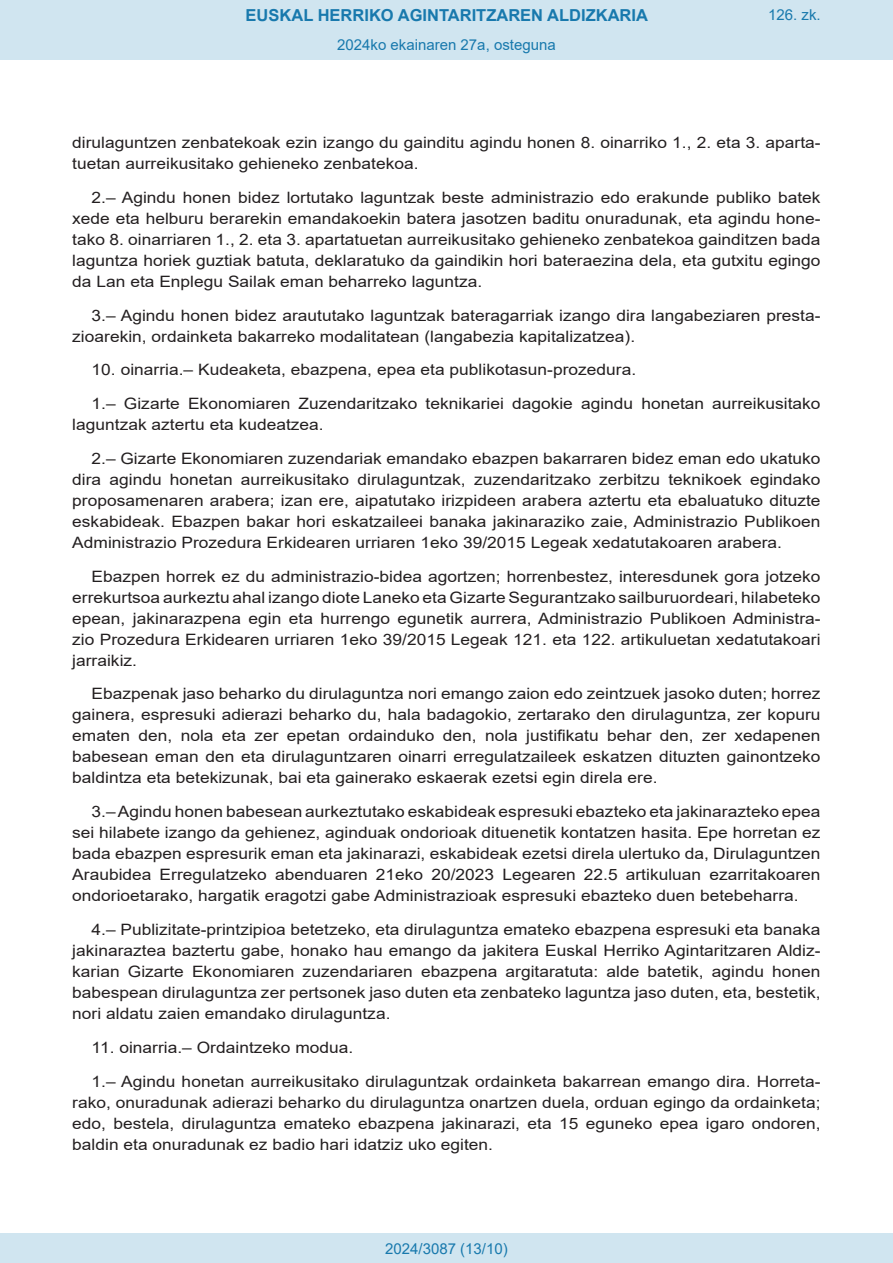
<style>
.page{position:relative;width:893px;height:1263px;background:#fff}
.page>*{position:absolute;margin:0;border:0;box-sizing:border-box;transform-origin:0 0}
.t1{font:700 16.5px "Arial";color:#1879ad}
.BOPVDetalle{font:15.6px/21px "Arial";color:#231f20;text-align:justify;scale:1.11 1}
.Paginacion_Centro{font:15px "Arial";color:#1879ad}
</style>
<div class="page">
<div style="left:0;top:0;width:893px;height:60px;background:#d0e5f0"></div>
<div style="left:0;top:1233px;width:893px;height:30px;background:#d0e5f0"></div>
<p class="t1" style="left:246px;top:3px;width:404px">EUSKAL HERRIKO AGINTARITZAREN ALDIZKARIA</p>
<p class="Paginacion_Centro" style="left:337px;top:35px;width:220px">2024ko ekainaren 27a, osteguna</p>
<p class="Paginacion_Centro" style="left:768px;top:5px;width:54px">126. zk.</p>
<p class="BOPVDetalle" style="left:72px;top:132px;width:676px">dirulaguntzen zenbatekoak ezin izango du gainditu agindu honen 8. oinarriko 1., 2. eta 3. aparta&shy;tuetan aurreikusitako gehieneko zenbatekoa.</p>
<p class="BOPVDetalle" style="left:72px;top:187px;width:676px;text-indent:19px">2.– Agindu honen bidez lortutako laguntzak beste administrazio edo erakunde publiko batek xede eta helburu berarekin emandakoekin batera jasotzen baditu onuradunak, eta agindu hone&shy;tako 8. oinarriaren 1., 2. eta 3. apartatuetan aurreikusitako gehieneko zenbatekoa gainditzen bada laguntza horiek guztiak batuta, deklaratuko da gaindikin hori bateraezina dela, eta gutxitu egingo da Lan eta Enplegu Sailak eman beharreko laguntza.</p>
<p class="BOPVDetalle" style="left:72px;top:305px;width:676px;text-indent:19px">3.– Agindu honen bidez araututako laguntzak bateragarriak izango dira langabeziaren presta&shy;zioarekin, ordainketa bakarreko modalitatean (langabezia kapitalizatzea).</p>
<p class="BOPVDetalle" style="left:92px;top:359px;width:492px">10. oinarria.– Kudeaketa, ebazpena, epea eta publikotasun-prozedura.</p>
<p class="BOPVDetalle" style="left:72px;top:393px;width:676px;text-indent:19px">1.– Gizarte Ekonomiaren Zuzendaritzako teknikariei dagokie agindu honetan aurreikusitako laguntzak aztertu eta kudeatzea.</p>
<p class="BOPVDetalle" style="left:72px;top:448px;width:676px;text-indent:19px">2.– Gizarte Ekonomiaren zuzendariak emandako ebazpen bakarraren bidez eman edo ukatuko dira agindu honetan aurreikusitako dirulaguntzak, zuzendaritzako zerbitzu teknikoek egindako proposamenaren arabera; izan ere, aipatutako irizpideen arabera aztertu eta ebaluatuko dituzte eskabideak. Ebazpen bakar hori eskatzaileei banaka jakinaraziko zaie, Administrazio Publikoen Administrazio Prozedura Erkidearen urriaren 1eko 39/2015 Legeak xedatutakoaren arabera.</p>
<p class="BOPVDetalle" style="left:72px;top:566px;width:676px;text-indent:19px">Ebazpen horrek ez du administrazio-bidea agortzen; horrenbestez, interesdunek gora jotzeko errekurtsoa aurkeztu ahal izango diote Laneko eta Gizarte Segurantzako sailburuordeari, hilabeteko epean, jakinarazpena egin eta hurrengo egunetik aurrera, Administrazio Publikoen Administra&shy;zio Prozedura Erkidearen urriaren 1eko 39/2015 Legeak 121. eta 122. artikuluetan xedatutakoari jarraikiz.</p>
<p class="BOPVDetalle" style="left:72px;top:683px;width:676px;text-indent:19px">Ebazpenak jaso beharko du dirulaguntza nori emango zaion edo zeintzuek jasoko duten; horrez gainera, espresuki adierazi beharko du, hala badagokio, zertarako den dirulaguntza, zer kopuru ematen den, nola eta zer epetan ordainduko den, nola justifikatu behar den, zer xedapenen babesean eman den eta dirulaguntzaren oinarri erregulatzaileek eskatzen dituzten gainontzeko baldintza eta betekizunak, bai eta gainerako eskaerak ezetsi egin direla ere.</p>
<p class="BOPVDetalle" style="left:72px;top:801px;width:676px;text-indent:19px">3.– Agindu honen babesean aurkeztutako eskabideak espresuki ebazteko eta jakinarazteko epea sei hilabete izango da gehienez, aginduak ondorioak dituenetik kontatzen hasita. Epe horretan ez bada ebazpen espresurik eman eta jakinarazi, eskabideak ezetsi direla ulertuko da, Dirulaguntzen Araubidea Erregulatzeko abenduaren 21eko 20/2023 Legearen 22.5 artikuluan ezarritakoaren ondorioetarako, hargatik eragotzi gabe Administrazioak espresuki ebazteko duen betebeharra.</p>
<p class="BOPVDetalle" style="left:72px;top:919px;width:676px;text-indent:19px">4.– Publizitate-printzipioa betetzeko, eta dirulaguntza emateko ebazpena espresuki eta banaka jakinaraztea baztertu gabe, honako hau emango da jakitera Euskal Herriko Agintaritzaren Aldiz&shy;karian Gizarte Ekonomiaren zuzendariaren ebazpena argitaratuta: alde batetik, agindu honen babespean dirulaguntza zer pertsonek jaso duten eta zenbateko laguntza jaso duten, eta, bestetik, nori aldatu zaien emandako dirulaguntza.</p>
<p class="BOPVDetalle" style="left:92px;top:1037px;width:237px">11. oinarria.– Ordaintzeko modua.</p>
<p class="BOPVDetalle" style="left:72px;top:1070px;width:676px;text-indent:19px">1.– Agindu honetan aurreikusitako dirulaguntzak ordainketa bakarrean emango dira. Horreta&shy;rako, onuradunak adierazi beharko du dirulaguntza onartzen duela, orduan egingo da ordainketa; edo, bestela, dirulaguntza emateko ebazpena jakinarazi, eta 15 eguneko epea igaro ondoren, baldin eta onuradunak ez badio hari idatziz uko egiten.</p>
<p class="Paginacion_Centro" style="left:385px;top:1238px;width:124px">2024/3087 (13/10)</p>
</div>
